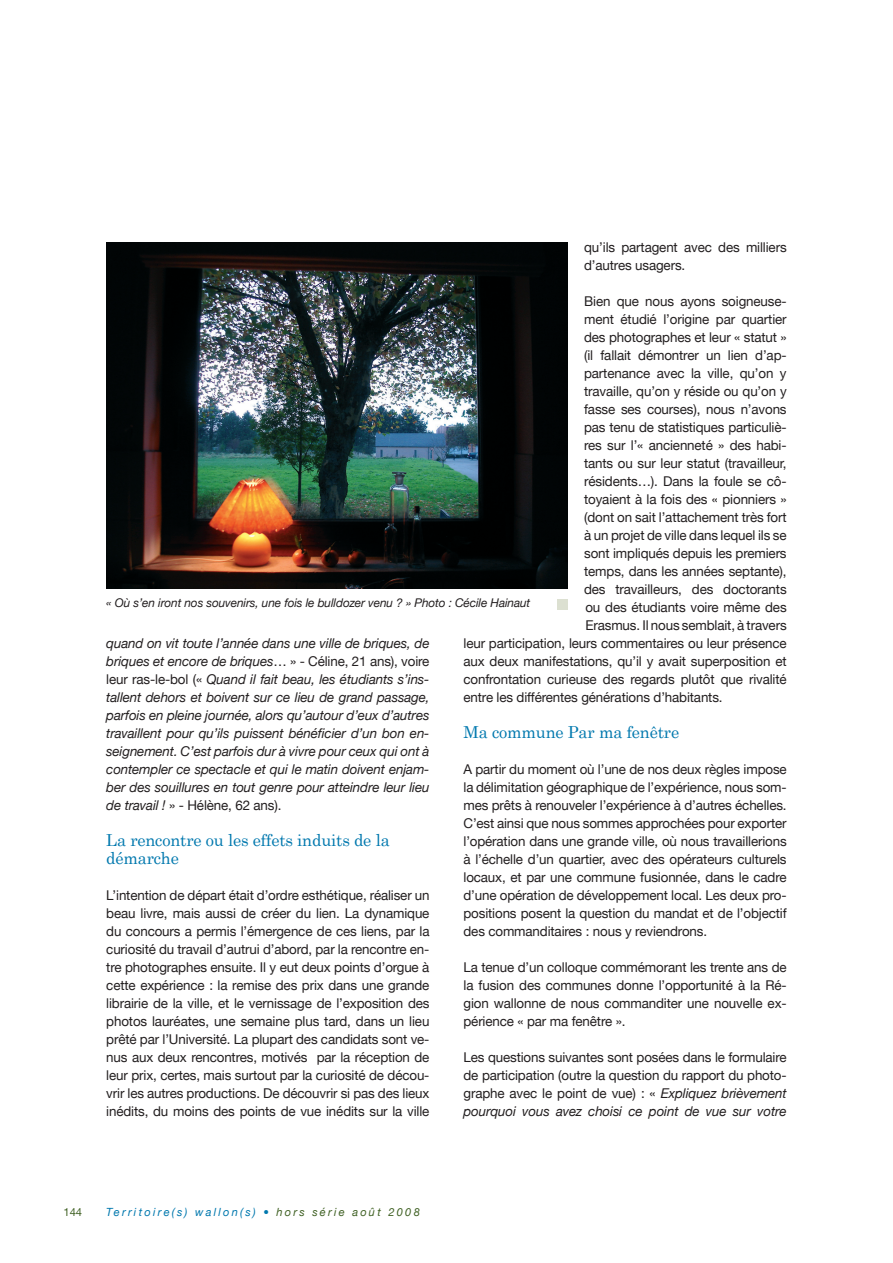
<style>
.page{position:relative;width:893px;height:1263px;background:#fff}
.page>*{position:absolute;margin:0;border:0;box-sizing:border-box;transform-origin:0 0}
.NEW_-_petits_titres{font:16.5px/18px "Century Schoolbook";letter-spacing:-.01em;color:#0078ae}
.NEW_-_texte{font:13.5px/18px "Helvetica Neue LT";letter-spacing:-.01em;color:#231f20;text-align:justify}
.NEW_-_texte-2{font:italic 13.5px/18px "Helvetica Neue LT";letter-spacing:-.01em;color:#231f20;text-align:justify}
.légendes{font:italic 12px "Helvetica Neue LT";letter-spacing:-.01em;color:#231f20}
.t1{font:italic 11.25px "Helvetica Neue LT";letter-spacing:.2em;color:#0078ae}
.t2{font:11.25px "Helvetica Neue LT";color:#406124}
.s1{font-style:italic}
.s2{font-style:normal}
.s3{color:#406124}
</style>
<div class="page">
<img style="left:106px;top:242px;width:461px;height:346px">
<div style="left:557px;top:600px;width:11px;height:10px;background:#dce0d1"></div>
<p class="NEW_-_texte" style="left:584px;top:238px;width:204px">qu’ils partagent avec des milliers d’autres usagers.</p>
<p class="NEW_-_texte" style="left:584px;top:292px;width:204px">Bien que nous ayons soigneuse-</p>
<p class="NEW_-_texte" style="left:584px;top:310px;width:204px">ment étudié l’origine par quartier</p>
<p class="NEW_-_texte" style="left:584px;top:328px;width:204px">des photographes et leur « statut »</p>
<p class="NEW_-_texte" style="left:584px;top:346px;width:204px">(il fallait démontrer un lien d’ap-</p>
<p class="NEW_-_texte" style="left:584px;top:364px;width:204px">partenance avec la ville, qu’on y</p>
<p class="NEW_-_texte" style="left:584px;top:382px;width:204px">travaille, qu’on y réside ou qu’on y</p>
<p class="NEW_-_texte" style="left:584px;top:400px;width:204px">fasse ses courses), nous n’avons</p>
<p class="NEW_-_texte" style="left:584px;top:418px;width:204px">pas tenu de statistiques particuliè-</p>
<p class="NEW_-_texte" style="left:584px;top:436px;width:204px">res sur l’« ancienneté » des habi-</p>
<p class="NEW_-_texte" style="left:584px;top:454px;width:204px">tants ou sur leur statut (travailleur,</p>
<p class="NEW_-_texte" style="left:584px;top:472px;width:204px">résidents…). Dans la foule se cô-</p>
<p class="NEW_-_texte" style="left:584px;top:490px;width:204px">toyaient à la fois des « pionniers »</p>
<p class="NEW_-_texte" style="left:584px;top:508px;width:204px">(dont on sait l’attachement très fort</p>
<p class="NEW_-_texte" style="left:584px;top:526px;width:204px">à un projet de ville dans lequel ils se</p>
<p class="NEW_-_texte" style="left:584px;top:544px;width:204px">sont impliqués depuis les premiers</p>
<p class="NEW_-_texte" style="left:584px;top:562px;width:204px">temps, dans les années septante),</p>
<p class="NEW_-_texte" style="left:584px;top:580px;width:204px">des travailleurs, des doctorants</p>
<p class="NEW_-_texte" style="left:585px;top:598px;width:203px">ou des étudiants voire même des</p>
<p class="NEW_-_texte" style="left:585px;top:616px;width:203px">Erasmus. Il nous semblait, à travers</p>
<p class="NEW_-_texte" style="left:463px;top:634px;width:325px">leur participation, leurs commentaires ou leur présence</p>
<p class="NEW_-_texte" style="left:463px;top:652px;width:325px">aux deux manifestations, qu’il y avait superposition et</p>
<p class="NEW_-_texte" style="left:463px;top:670px;width:325px">confrontation curieuse des regards plutôt que rivalité</p>
<p class="NEW_-_texte" style="left:463px;top:688px;width:261px">entre les différentes générations d’habitants.</p>
<p class="NEW_-_petits_titres" style="left:463px;top:722px;width:217px">Ma commune Par ma fenêtre</p>
<p class="NEW_-_texte" style="left:463px;top:760px;width:325px">A partir du moment où l’une de nos deux règles impose la délimitation géographique de l’expérience, nous som&shy;mes prêts à renouveler l’expérience à d’autres échelles.<br>C’est ainsi que nous sommes approchées pour exporter l’opération dans une grande ville, où nous travaillerions à l’échelle d’un quartier, avec des opérateurs culturels locaux, et par une commune fusionnée, dans le cadre d’une opération de développement local. Les deux pro&shy;positions posent la question du mandat et de l’objectif des commanditaires : nous y reviendrons.</p>
<p class="NEW_-_texte" style="left:463px;top:958px;width:325px">La tenue d’un colloque commémorant les trente ans de la fusion des communes donne l’opportunité à la Ré&shy;gion wallonne de nous commanditer une nouvelle ex&shy;périence « par ma fenêtre ».</p>
<p class="NEW_-_texte" style="left:463px;top:1048px;width:325px">Les questions suivantes sont posées dans le formulaire de participation (outre la question du rapport du photo&shy;graphe avec le point de vue) : « <span class="s1">Expliquez brièvement pourquoi vous avez choisi ce point de vue sur votre</span></p>
<p class="légendes" style="left:106px;top:595px;width:426px">« Où s’en iront nos souvenirs, une fois le bulldozer venu ? » Photo : Cécile Hainaut</p>
<p class="NEW_-_texte-2" style="left:106px;top:634px;width:325px">quand on vit toute l’année dans une ville de briques, de briques et encore de briques<span class="s2">… » - Céline, 21 ans), voire leur ras-le-bol («</span> Quand il fait beau, les étudiants s’ins&shy;tallent dehors et boivent sur ce lieu de grand passage, parfois en pleine journée, alors qu’autour d’eux d’autres travaillent pour qu’ils puissent bénéficier d’un bon en&shy;seignement. C’est parfois dur à vivre pour ceux qui ont à contempler ce spectacle et qui le matin doivent enjam&shy;ber des souillures en tout genre pour atteindre leur lieu de travail ! <span class="s2">» - Hélène, 62 ans).</span></p>
<p class="NEW_-_petits_titres" style="left:106px;top:830px;width:285px">La rencontre ou les effets induits de la démarche</p>
<p class="NEW_-_texte" style="left:106px;top:886px;width:325px">L’intention de départ était d’ordre esthétique, réaliser un beau livre, mais aussi de créer du lien. La dynamique du concours a permis l’émergence de ces liens, par la curiosité du travail d’autrui d’abord, par la rencontre en&shy;tre photographes ensuite. Il y eut deux points d’orgue à cette expérience : la remise des prix dans une grande librairie de la ville, et le vernissage de l’exposition des photos lauréates, une semaine plus tard, dans un lieu prêté par l’Université. La plupart des candidats sont ve&shy;nus aux deux rencontres, motivés par la réception de leur prix, certes, mais surtout par la curiosité de décou&shy;vrir les autres productions. De découvrir si pas des lieux inédits, du moins des points de vue inédits sur la ville</p>
<p class="t2" style="left:63px;top:1205px;width:20px">144</p>
<p class="t1" style="left:106px;top:1205px;width:315px">Territoire(s) wallon(s) • <span class="s3">hors série août 2008</span></p>
</div>
